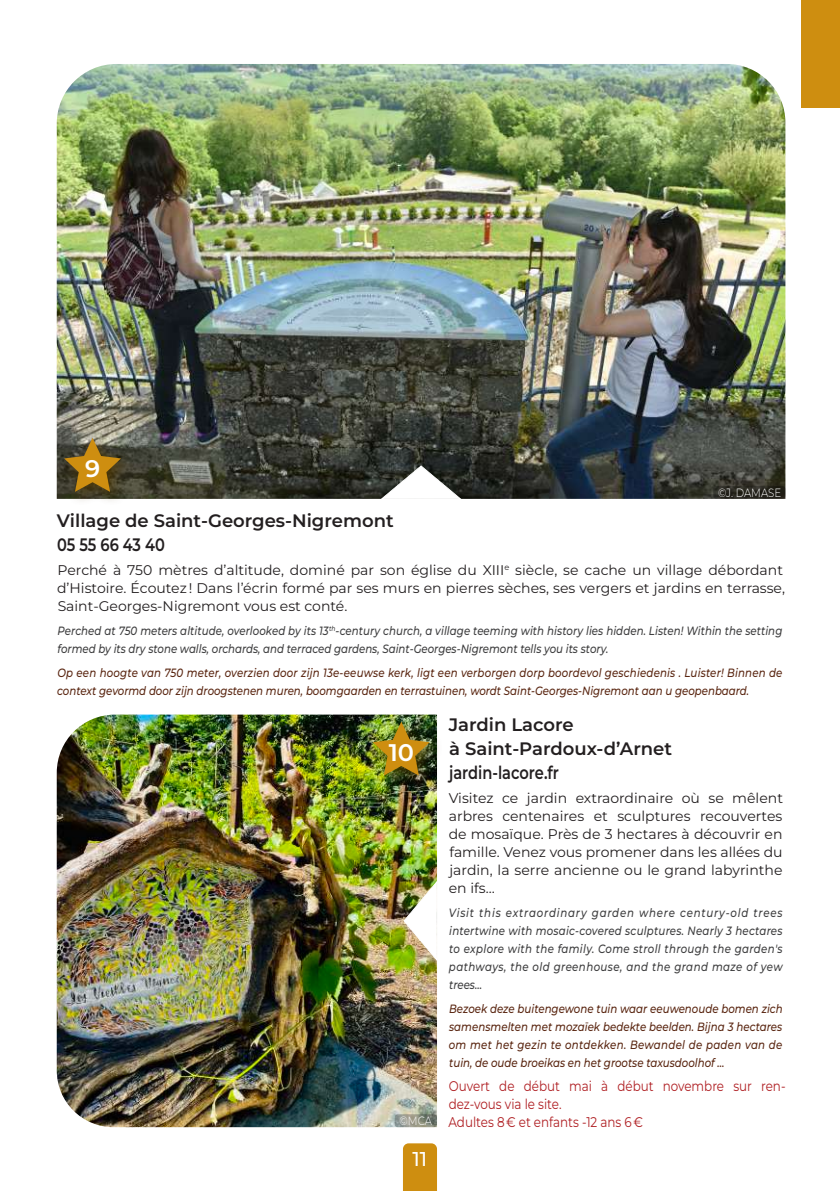
<style>
.page{position:relative;width:840px;height:1191px;background:#fff}
.page>*{position:absolute;margin:0;border:0;box-sizing:border-box;transform-origin:0 0}
.t1{font:600 24px "Montserrat";color:#fff}
.t2{font:500 20px "Montserrat";color:#fff}
.t3{font:600 18px/24px "Montserrat";color:#231f20}
.t4{font:14px/18px "Montserrat";color:#231f20}
.t5{font:14px/18px "Montserrat";color:#af1e22;scale:.85 1}
.t6{font:italic 500 12px/18px "Montserrat";letter-spacing:.005em;color:#3e3e3f;scale:.85 1}
.t7{font:italic 500 12px/18px "Montserrat";color:#5a2611;scale:.85 1}
.t8{font:300 12px "Montserrat";color:#fff;scale:.85 1}
</style>
<div class="page">
<img style="left:57px;top:64px;width:728px;height:435px">
<div style="left:58px;top:431px;width:77px;height:76px;background:#573d00;opacity:.75"></div>
<svg style="left:64px;top:438px;width:57px;height:54px;background:#846828"></svg>
<svg style="left:380px;top:465px;width:81px;height:34px"></svg>
<svg style="left:712px;top:486px;width:73px;height:13px"></svg>
<img style="left:57px;top:714px;width:380px;height:413px">
<div style="left:366px;top:715px;width:78px;height:75px;background:#573d00;opacity:.75"></div>
<img style="left:372px;top:721px;width:57px;height:54px">
<img style="left:403px;top:880px;width:34px;height:81px">
<svg style="left:394px;top:1114px;width:43px;height:13px"></svg>
<div style="left:403px;top:1143px;width:34px;height:48px;background:#ce8e10"></div>
<div style="left:801px;top:0;width:38px;height:108px;background:#ce8e10"></div>
<h1 class="t1" style="left:85px;top:452px;width:17px">9</h1>
<p class="t8" style="left:717px;top:484px;width:76px">©J. DAMASE</p>
<h3 class="t3" style="left:57px;top:507px;width:338px">Village de Saint-Georges-Nigremont<br>05 55 66 43 40</h3>
<p class="t4" style="left:57px;top:560px;width:729px">Perché à 750 mètres d’altitude, dominé par son église du XIII<sup>e</sup> siècle, se cache un village débordant d’Histoire. Écoutez ! Dans l’écrin formé par ses murs en pierres sèches, ses vergers et jardins en terrasse,<br>Saint-Georges-Nigremont vous est conté.</p>
<p class="t6" style="left:58px;top:621px;width:853px">Perched at 750 meters altitude, overlooked by its 13<sup>th</sup>-century church, a village teeming with history lies hidden. Listen! Within the setting formed by its dry stone walls, orchards, and terraced gardens, Saint-Georges-Nigremont tells you its story.</p>
<p class="t7" style="left:57px;top:663px;width:854px">Op een hoogte van 750 meter, overzien door zijn 13e-eeuwse kerk, ligt een verborgen dorp boordevol geschiedenis . Luister! Binnen de context gevormd door zijn droogstenen muren, boomgaarden en terrastuinen, wordt Saint-Georges-Nigremont aan u geopenbaard.</p>
<h3 class="t3" style="left:448px;top:711px;width:225px">Jardin Lacore<br>à Saint-Pardoux-d’Arnet jardin-lacore.fr</h3>
<p class="t4" style="left:448px;top:788px;width:335px;text-align:justify">Visitez ce jardin extraordinaire où se mêlent arbres centenaires et sculptures recouvertes de mosaïque. Près de 3 hectares à découvrir en famille. Venez vous promener dans les allées du jardin, la serre ancienne ou le grand labyrinthe en ifs…</p>
<p class="t6" style="left:448px;top:903px;width:394px;text-align:justify">Visit this extraordinary garden where century-old trees intertwine with mosaic-covered sculptures. Nearly 3 hectares to explore with the family. Come stroll through the garden's pathways, the old greenhouse, and the grand maze of yew trees…</p>
<p class="t7" style="left:448px;top:999px;width:394px;text-align:justify">Bezoek deze buitengewone tuin waar eeuwenoude bomen zich samensmelten met mozaïek bedekte beelden. Bijna 3 hectares om met het gezin te ontdekken. Bewandel de paden van de tuin, de oude broeikas en het grootse taxusdoolhof …</p>
<p class="t5" style="left:448px;top:1076px;width:398px">Ouvert de début mai à début novembre sur ren&shy;dez-vous via le site.<br>Adultes 8 € et enfants -12 ans 6 €</p>
<h1 class="t1" style="left:388px;top:735px;width:27px">10</h1>
<p class="t8" style="left:399px;top:1112px;width:40px">©MCA</p>
<h2 class="t2" style="left:412px;top:1145px;width:16px">11</h2>
</div>
